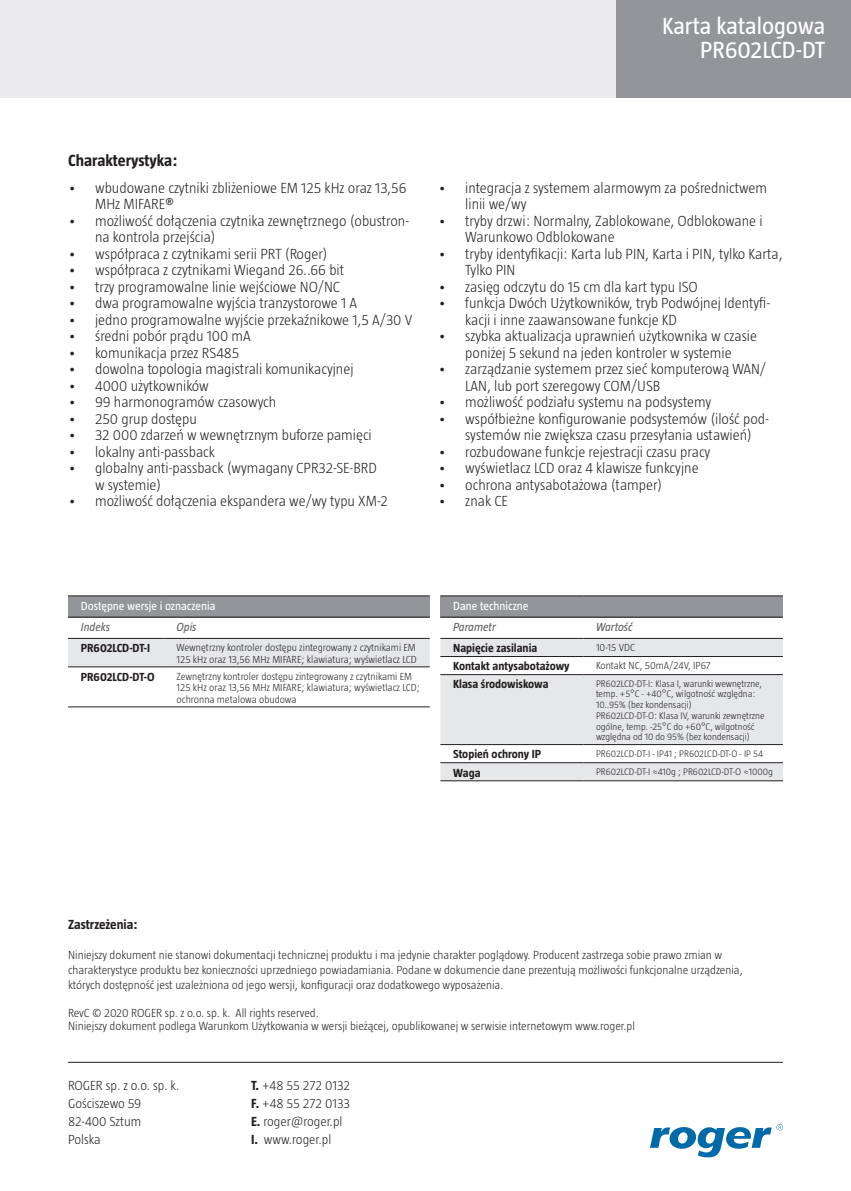
<style>
.page{position:relative;width:851px;height:1191px;background:#fff}
.page>*{position:absolute;margin:0;border:0;box-sizing:border-box;transform-origin:0 0}
.t1{font:24px/24px "Taz";color:#fff;text-align:right}
.t2{font:300 24px/24px "Taz";color:#fff;text-align:right}
.t3{font:700 16.5px "Taz";color:#231f20}
.t4{font:300 15px/16.5px "Taz";color:#231f20}
.t5{font:300 13.5px/18px "Taz";color:#231f20}
.t6{font:700 13.5px "Taz";color:#231f20}
.t7{font:300 12px/15px "Taz";color:#231f20}
.t8{font:700 12px "Taz";color:#231f20}
.t9{font:12px "Taz";color:#fff}
.t10{font:italic 12px "Taz";color:#636366}
.t11{font:300 10.5px/11.6px "Taz";color:#231f20}
.t12{font:300 9.75px/10.8px "Taz";color:#231f20}
.s1{font-weight:700}
</style>
<div class="page">
<div style="left:612px;top:0;width:238px;height:98px;background:#939598"></div>
<div style="left:0;top:0;width:615px;height:97px;background:#ececee"></div>
<svg style="left:650px;top:1124px;width:132px;height:33px"></svg>
<hr style="left:68px;top:1062px;width:714px;height:1px;background:#231f20">
<div style="left:68px;top:596px;width:361px;height:21px;background:#939598"></div>
<div style="left:68px;top:639px;width:361px;height:29px;background:#e6e7e9"></div>
<hr style="left:68px;top:617px;width:96px;height:1px;background:#231f20">
<hr style="left:164px;top:617px;width:265px;height:1px;background:#231f20">
<hr style="left:68px;top:638px;width:96px;height:1px;background:#231f20">
<hr style="left:164px;top:638px;width:265px;height:1px;background:#231f20">
<hr style="left:68px;top:666px;width:96px;height:1px;background:#231f20">
<hr style="left:68px;top:595px;width:96px;height:1px;background:#231f20">
<hr style="left:164px;top:595px;width:265px;height:1px;background:#231f20">
<hr style="left:68px;top:706px;width:96px;height:1px;background:#231f20">
<hr style="left:164px;top:706px;width:265px;height:1px;background:#231f20">
<hr style="left:164px;top:666px;width:265px;height:1px;background:#231f20">
<div style="left:440px;top:596px;width:342px;height:21px;background:#939598"></div>
<svg style="left:440px;top:639px;width:342px;height:141px;background:#e9e9eb"></svg>
<svg style="left:440px;top:745px;width:342px;height:17px"></svg>
<hr style="left:440px;top:595px;width:143px;height:1px;background:#231f20">
<hr style="left:583px;top:595px;width:199px;height:1px;background:#231f20">
<hr style="left:440px;top:617px;width:143px;height:1px;background:#231f20">
<hr style="left:583px;top:617px;width:199px;height:1px;background:#231f20">
<hr style="left:440px;top:638px;width:143px;height:1px;background:#231f20">
<hr style="left:583px;top:638px;width:199px;height:1px;background:#231f20">
<hr style="left:440px;top:656px;width:143px;height:1px;background:#231f20">
<hr style="left:583px;top:656px;width:199px;height:1px;background:#231f20">
<hr style="left:440px;top:674px;width:143px;height:1px;background:#231f20">
<hr style="left:583px;top:674px;width:199px;height:1px;background:#231f20">
<hr style="left:440px;top:744px;width:143px;height:1px;background:#231f20">
<hr style="left:583px;top:744px;width:199px;height:1px;background:#231f20">
<hr style="left:440px;top:762px;width:143px;height:1px;background:#231f20">
<hr style="left:583px;top:762px;width:199px;height:1px;background:#231f20">
<hr style="left:440px;top:780px;width:143px;height:1px;background:#231f20">
<hr style="left:583px;top:780px;width:199px;height:1px;background:#231f20">
<h1 class="t1" style="left:662px;top:14px;width:165px">Karta katalogowa<br>PR602LCD-DT</h1>
<h1 class="t2" style="left:686px;top:20px;width:136px">Kontrolery serii<br>PRxx1</h1>
<p class="t3" style="left:68px;top:151px;width:111px">Charakterystyka:</p>
<p class="t4" style="left:95px;top:179px;width:313px;text-indent:-27px">• wbudowane czytniki zbliżeniowe EM 125 kHz oraz 13,56<br>MHz MIFARE®</p>
<p class="t4" style="left:95px;top:212px;width:315px;text-indent:-27px">• możliwość dołączenia czytnika zewnętrznego (obustron&shy;na kontrola przejścia)</p>
<p class="t4" style="left:68px;top:245px;width:261px">• współpraca z czytnikami serii PRT (Roger)</p>
<p class="t4" style="left:68px;top:262px;width:277px">• współpraca z czytnikami Wiegand 26..66 bit</p>
<p class="t4" style="left:68px;top:278px;width:273px">• trzy programowalne linie wejściowe NO/NC</p>
<p class="t4" style="left:68px;top:295px;width:290px">• dwa programowalne wyjścia tranzystorowe 1 A</p>
<p class="t4" style="left:68px;top:311px;width:346px">• jedno programowalne wyjście przekaźnikowe 1,5 A/30 V</p>
<p class="t4" style="left:68px;top:328px;width:184px">• średni pobór prądu 100 mA</p>
<p class="t4" style="left:68px;top:344px;width:172px">• komunikacja przez RS485</p>
<p class="t4" style="left:68px;top:361px;width:287px">• dowolna topologia magistrali komunikacyjnej</p>
<p class="t4" style="left:68px;top:377px;width:142px">• 4000 użytkowników</p>
<p class="t4" style="left:68px;top:394px;width:210px">• 99 harmonogramów czasowych</p>
<p class="t4" style="left:68px;top:410px;width:130px">• 250 grup dostępu</p>
<p class="t4" style="left:68px;top:427px;width:305px">• 32 000 zdarzeń w wewnętrznym buforze pamięci</p>
<p class="t4" style="left:68px;top:443px;width:148px">• lokalny anti-passback</p>
<p class="t4" style="left:95px;top:460px;width:283px;text-indent:-27px">• globalny anti-passback (wymagany CPR32-SE-BRD w systemie)</p>
<p class="t4" style="left:68px;top:493px;width:321px">• możliwość dołączenia ekspandera we/wy typu XM-2</p>
<p class="t4" style="left:465px;top:179px;width:303px;text-indent:-27px">• integracja z systemem alarmowym za pośrednictwem linii we/wy</p>
<p class="t4" style="left:465px;top:212px;width:299px;text-indent:-27px">• tryby drzwi: Normalny, Zablokowane, Odblokowane i<br>Warunkowo Odblokowane</p>
<p class="t4" style="left:465px;top:245px;width:319px;text-indent:-27px">• tryby identyfikacji: Karta lub PIN, Karta i PIN, tylko Karta,<br>Tylko PIN</p>
<p class="t4" style="left:438px;top:278px;width:261px">• zasięg odczytu do 15 cm dla kart typu ISO</p>
<p class="t4" style="left:465px;top:295px;width:306px;text-indent:-27px">• funkcja Dwóch Użytkowników, tryb Podwójnej Identyfi&shy;kacji i inne zaawansowane funkcje KD</p>
<p class="t4" style="left:438px;top:328px;width:320px;text-align:center">• szybka aktualizacja uprawnień użytkownika w czasie poniżej 5 sekund na jeden kontroler w systemie</p>
<p class="t4" style="left:465px;top:361px;width:302px;text-indent:-27px">• zarządzanie systemem przez sieć komputerową WAN/<br>LAN, lub port szeregowy COM/USB</p>
<p class="t4" style="left:438px;top:394px;width:274px">• możliwość podziału systemu na podsystemy</p>
<p class="t4" style="left:465px;top:410px;width:305px;text-indent:-27px">• współbieżne konfigurowanie podsystemów (ilość pod&shy;systemów nie zwiększa czasu przesyłania ustawień)</p>
<p class="t4" style="left:438px;top:443px;width:273px">• rozbudowane funkcje rejestracji czasu pracy</p>
<p class="t4" style="left:438px;top:460px;width:262px">• wyświetlacz LCD oraz 4 klawisze funkcyjne</p>
<p class="t4" style="left:438px;top:476px;width:225px">• ochrona antysabotażowa (tamper)</p>
<p class="t4" style="left:438px;top:493px;width:71px">• znak CE</p>
<p class="t9" style="left:81px;top:599px;width:136px">Dostępne wersje i oznaczenia</p>
<p class="t10" style="left:81px;top:620px;width:31px">Indeks</p>
<p class="t10" style="left:176px;top:620px;width:22px">Opis</p>
<p class="t8" style="left:81px;top:641px;width:71px">PR602LCD-DT-I</p>
<p class="t11" style="left:176px;top:641px;width:242px">Wewnętrzny kontroler dostępu zintegrowany z czytnikami EM<br>125 kHz oraz 13,56 MHz MIFARE; klawiatura; wyświetlacz LCD</p>
<p class="t8" style="left:81px;top:670px;width:75px">PR602LCD-DT-O</p>
<p class="t11" style="left:176px;top:670px;width:245px">Zewnętrzny kontroler dostępu zintegrowany z czytnikami EM<br>125 kHz oraz 13,56 MHz MIFARE; klawiatura; wyświetlacz LCD; ochronna metalowa obudowa</p>
<p class="t9" style="left:453px;top:599px;width:77px">Dane techniczne</p>
<p class="t10" style="left:453px;top:620px;width:44px">Parametr</p>
<p class="t10" style="left:596px;top:620px;width:38px">Wartość</p>
<p class="t8" style="left:453px;top:641px;width:86px">Napięcie zasilania</p>
<p class="t11" style="left:596px;top:641px;width:41px">10-15 VDC</p>
<p class="t8" style="left:453px;top:659px;width:118px">Kontakt antysabotażowy</p>
<p class="t11" style="left:596px;top:659px;width:116px">Kontakt NC, 50mA/24V, IP67</p>
<p class="t8" style="left:453px;top:677px;width:97px">Klasa środowiskowa</p>
<p class="t12" style="left:596px;top:678px;width:170px">PR602LCD-DT-I: Klasa I, warunki wewnętrzne, temp. +5°C - +40°C, wilgotność względna:<br>10..95% (bez kondensacji)<br>PR602LCD-DT-O: Klasa IV, warunki zewnętrzne ogólne, temp. -25°C do +60°C, wilgotność względna od 10 do 95% (bez kondensacji)</p>
<p class="t8" style="left:453px;top:747px;width:89px">Stopień ochrony IP</p>
<p class="t12" style="left:596px;top:748px;width:168px">PR602LCD-DT-I - IP41 ; PR602LCD-DT-O - IP 54</p>
<p class="t8" style="left:453px;top:765px;width:29px">Waga</p>
<p class="t12" style="left:596px;top:766px;width:178px">PR602LCD-DT-I ≈410g ; PR602LCD-DT-O ≈1000g</p>
<p class="t6" style="left:68px;top:916px;width:71px">Zastrzeżenia:</p>
<p class="t7" style="left:68px;top:946px;width:676px">Niniejszy dokument nie stanowi dokumentacji technicznej produktu i ma jedynie charakter poglądowy. Producent zastrzega sobie prawo zmian w charakterystyce produktu bez konieczności uprzedniego powiadamiania. Podane w dokumencie dane prezentują możliwości funkcjonalne urządzenia, których dostępność jest uzależniona od jego wersji, konfiguracji oraz dodatkowego wyposażenia.</p>
<p class="t7" style="left:68px;top:1006px;width:568px;line-height:13.2px">RevC © 2020 ROGER sp. z o.o. sp. k. All rights reserved.<br>Niniejszy dokument podlega Warunkom Użytkowania w wersji bieżącej, opublikowanej w serwisie internetowym www.roger.pl</p>
<p class="t5" style="left:68px;top:1076px;width:113px">ROGER sp. z o.o. sp. k.<br>Gościszewo 59<br>82-400 Sztum<br>Polska</p>
<p class="t5" style="left:251px;top:1076px;width:101px"><span class="s1">T.</span> +48 55 272 0132<br><span class="s1">F.</span> +48 55 272 0133<br><span class="s1">E.</span> roger@roger.pl<br><span class="s1">I.</span> www.roger.pl</p>
</div>
